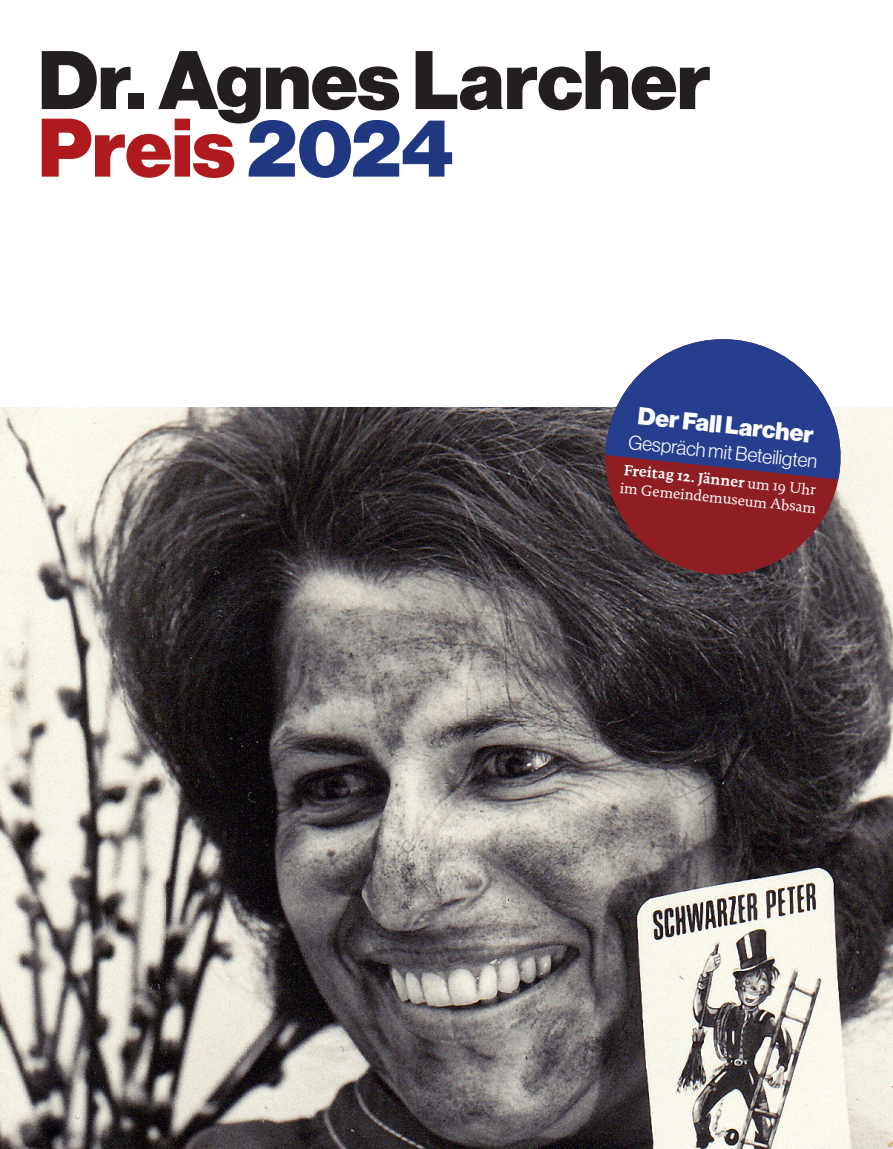
<style>
.page{position:relative;width:893px;height:1149px;background:#fff}
.page>*{position:absolute;margin:0;border:0;box-sizing:border-box;transform-origin:0 0}
.t1{font:81px "N Haas Grotesk DS Pro 95 Blk";color:#231f20}
.t2{font:81px "N Haas Grotesk DS Pro 95 Blk";color:#ae1a1e}
.t3{font:24px "N Haas Grotesk DS Pro 95 Blk";color:#fff}
.t4{font:19.5px "N Haas Grotesk DS Pro 45 Lt";color:#fff}
.t5{font:700 15px "DTL Documenta TOT";color:#fff}
.t6{font:15px "DTL Documenta TOT";color:#fff}
.s1{color:#203882}
.s2{font-weight:400}
</style>
<div class="page">
<img style="left:0;top:407px;width:893px;height:741px">
<svg style="left:599px;top:493px;width:248px;height:87px;background:#752e31"></svg>
<svg style="left:599px;top:339px;width:248px;height:154px"></svg>
<p class="t1" style="left:38px;top:33px;width:674px">Dr. Agnes Larcher</p>
<p class="t2" style="left:38px;top:100px;width:417px">Preis <span class="s1">2024</span></p>
<p class="t3" style="left:639px;top:401px;width:178px;rotate:6deg">Der Fall Larcher</p>
<p class="t4" style="left:630px;top:431px;width:191px;rotate:6deg">Gespräch mit Beteiligten</p>
<p class="t5" style="left:625px;top:460px;width:195px;rotate:6deg">Freitag 12. Jänner <span class="s2">um 19 Uhr</span></p>
<p class="t6" style="left:621px;top:478px;width:199px;rotate:6deg">im Gemeindemuseum Absam</p>
</div>
